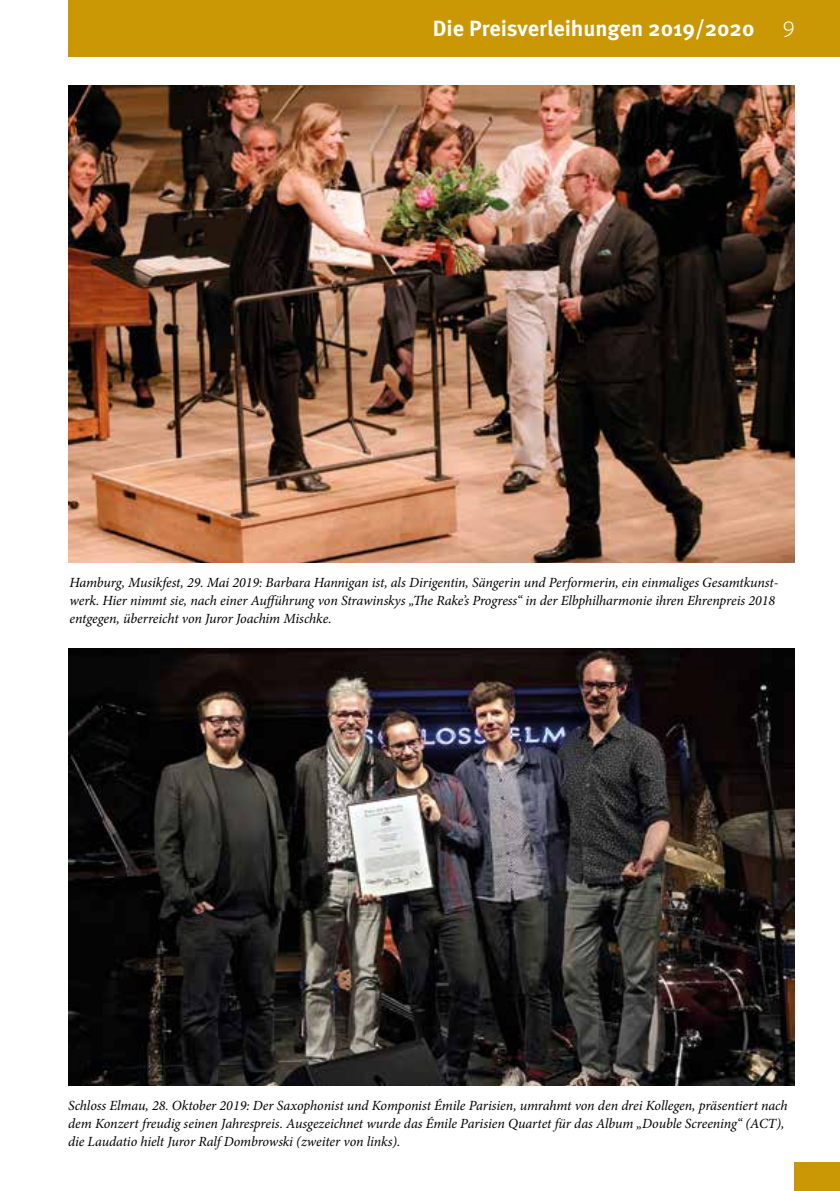
<style>
.page{position:relative;width:840px;height:1191px;background:#fff}
.page>*{position:absolute;margin:0;border:0;box-sizing:border-box;transform-origin:0 0}
.t1{font:700 22px "Meta Pro";color:#fff}
.t2{font:300 22px "Meta Head OT";color:#fff}
.t3{font:italic 14px/18px "Minion Pro";letter-spacing:-.01em;color:#000}
</style>
<div class="page">
<div style="left:68px;top:0;width:771px;height:57px;background:#ca9804"></div>
<div style="left:794px;top:1162px;width:45px;height:29px;background:#ca9804"></div>
<img style="left:68px;top:648px;width:726px;height:437px">
<img style="left:68px;top:85px;width:726px;height:477px">
<h1 class="t1" style="left:432px;top:15px;width:323px">Die Preisverleihungen 2019/2020</h1>
<h1 class="t2" style="left:782px;top:17px;width:13px">9</h1>
<p class="t3" style="left:69px;top:573px;width:710px">Hamburg, Musikfest, 29. Mai 2019: Barbara Hannigan ist, als Dirigentin, Sängerin und Performerin, ein einmaliges Gesamtkunst&shy;werk. Hier nimmt sie, nach einer Aufführung von Strawinskys „The Rake’s Progress“ in der Elbphilharmonie ihren Ehrenpreis 2018 entgegen, überreicht von Juror Joachim Mischke.</p>
<p class="t3" style="left:68px;top:1096px;width:720px">Schloss Elmau, 28. Oktober 2019: Der Saxophonist und Komponist Émile Parisien, umrahmt von den drei Kollegen, präsentiert nach dem Konzert freudig seinen Jahrespreis. Ausgezeichnet wurde das Émile Parisien Quartet für das Album „Double Screening“ (ACT), die Laudatio hielt Juror Ralf Dombrowski (zweiter von links).</p>
</div>
